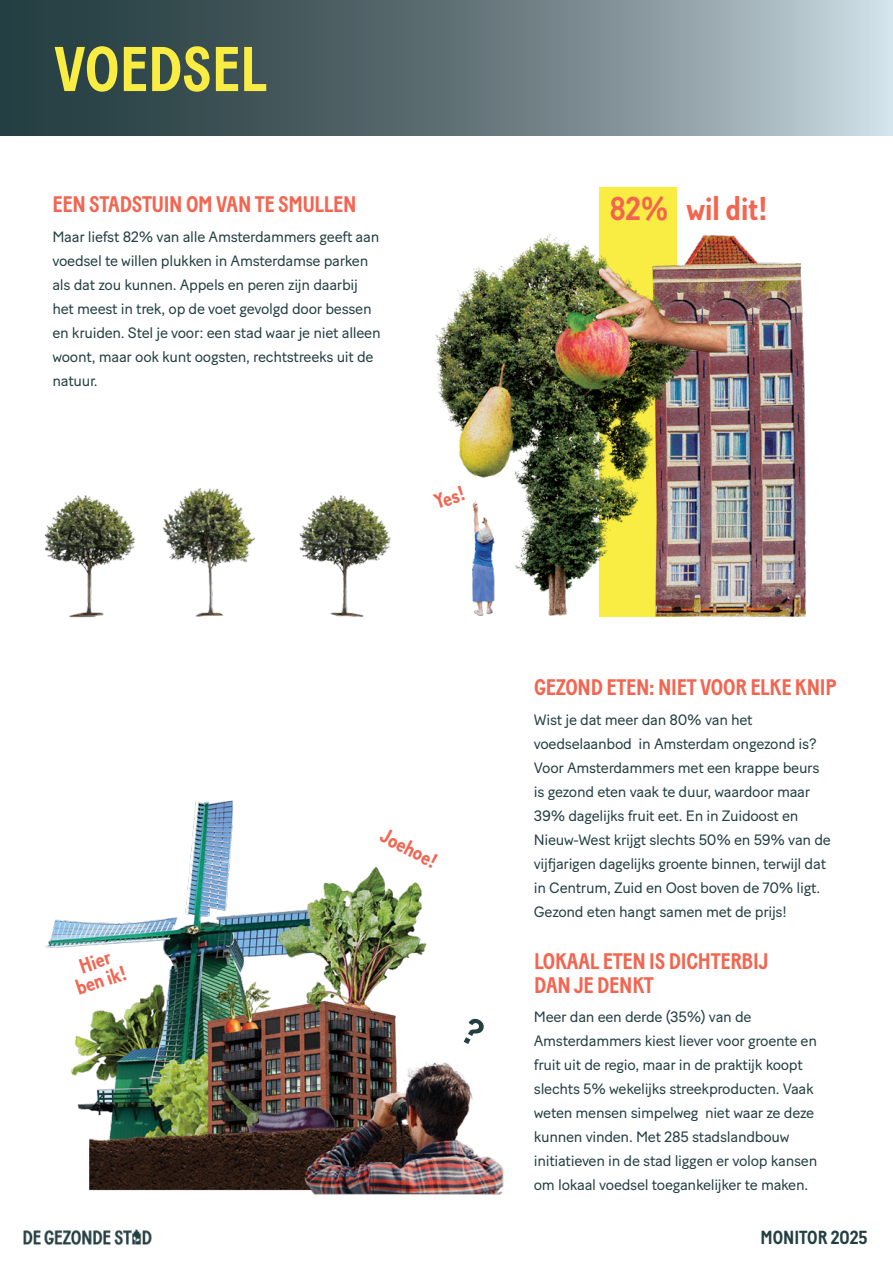
<style>
.page{position:relative;width:893px;height:1263px;background:#fff}
.page>*{position:absolute;margin:0;border:0;box-sizing:border-box;transform-origin:0 0}
.t1{font:700 63px "Baton";color:#f9ed43}
.t2{font:700 32.85px "Baton";color:#f26651}
.t3{font:700 22.5px/24px "Baton";letter-spacing:-.01em;color:#f26651}
.t4{font:700 21px/19.5px "Baton";color:#f26651;text-align:center}
.t5{font:700 18.9px "Baton";color:#243f42}
.t6{font:15px/24px "Baton Turbo";letter-spacing:-.02em;color:#243f42}
</style>
<div class="page">
<img style="left:23px;top:1230px;width:129px;height:15px">
<img style="left:45px;top:488px;width:346px;height:130px">
<svg style="left:0;top:0;width:893px;height:136px;background:#687a7f"></svg>
<div style="left:599px;top:187px;width:78px;height:430px;background:#f9ed43"></div>
<img style="left:435px;top:234px;width:371px;height:383px">
<img style="left:40px;top:800px;width:464px;height:439px">
<svg style="left:460px;top:1016px;width:26px;height:31px"></svg>
<h1 class="t1" style="left:54px;top:32px;width:214px">VOEDSEL</h1>
<h3 class="t3" style="left:53px;top:192px;width:305px">EEN STADSTUIN OM VAN TE SMULLEN</h3>
<p class="t6" style="left:52px;top:223px;width:330px">Maar liefst 82% van alle Amsterdammers geeft aan voedsel te willen plukken in Amsterdamse parken als dat zou kunnen. Appels en peren zijn daarbij het meest in trek, op de voet gevolgd door bessen en kruiden. Stel je voor: een stad waar je niet alleen woont, maar ook kunt oogsten, rechtstreeks uit de natuur.</p>
<h3 class="t4" style="left:432px;top:493px;width:33px;rotate:-19deg">Yes!</h3>
<h3 class="t4" style="left:67px;top:961px;width:54px;rotate:-19deg">Hier ben ik!</h3>
<h3 class="t4" style="left:386px;top:826px;width:63px;rotate:27deg">Joehoe!</h3>
<h2 class="t2" style="left:610px;top:189px;width:160px">82% wil dit!</h2>
<h3 class="t3" style="left:534px;top:675px;width:304px">GEZOND ETEN: NIET VOOR ELKE KNIP</h3>
<p class="t6" style="left:534px;top:706px;width:299px">Wist je dat meer dan 80% van het voedselaanbod in Amsterdam ongezond is?<br>Voor Amsterdammers met een krappe beurs is gezond eten vaak te duur, waardoor maar 39% dagelijks fruit eet. En in Zuidoost en Nieuw-West krijgt slechts 50% en 59% van de vijfjarigen dagelijks groente binnen, terwijl dat in Centrum, Zuid en Oost boven de 70% ligt.<br>Gezond eten hangt samen met de prijs!</p>
<h3 class="t3" style="left:534px;top:950px;width:236px">LOKAAL ETEN IS DICHTERBIJ<br>DAN JE DENKT</h3>
<p class="t6" style="left:534px;top:1003px;width:285px">Meer dan een derde (35%) van de Amsterdammers kiest liever voor groente en fruit uit de regio, maar in de praktijk koopt slechts 5% wekelijks streekproducten. Vaak weten mensen simpelweg niet waar ze deze kunnen vinden. Met 285 stadslandbouw initiatieven in de stad liggen er volop kansen om lokaal voedsel toegankelijker te maken.</p>
<p class="t5" style="left:760px;top:1226px;width:109px">MONITOR 2025</p>
</div>
